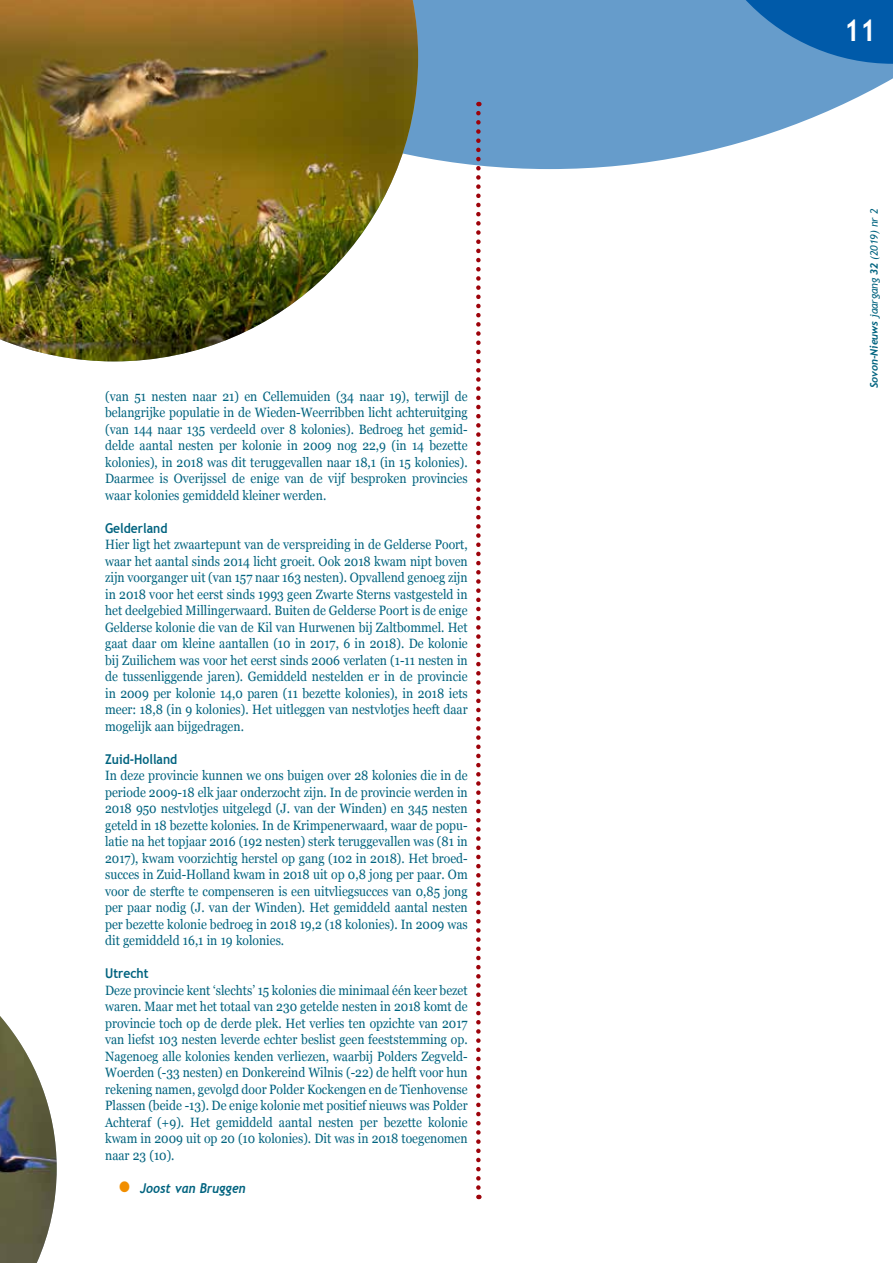
<style>
.page{position:relative;width:893px;height:1263px;background:#fff}
.page>*{position:absolute;margin:0;border:0;box-sizing:border-box;transform-origin:0 0}
.t1{font:700 30px "Trebuchet MS";color:#fff;scale:.9 1}
.t2{font:13.5px/16.5px "Georgia";color:#00637f;text-align:justify;scale:.9 1}
.t3{font:700 13.5px "Trebuchet MS";color:#00637f;scale:.9 1}
.t4{font:italic 700 13.5px "Trebuchet";color:#00637f;scale:.9 1}
.t5{font:italic 10.5px "Trebuchet MS";letter-spacing:-.01em;color:#00637f}
.s1{font-family:"Georgia";font-style:normal;font-size:34.5px;color:#f18e00}
.s2{font-family:"Trebuchet";font-weight:700}
</style>
<div class="page">
<svg style="left:418px;top:0;width:475px;height:169px;fill:#669ccb"></svg>
<svg style="left:691px;top:0;width:202px;height:64px;background:#327ab9"></svg>
<img style="left:0;top:0;width:418px;height:361px">
<svg style="left:476px;top:113px;width:5px;height:1086px"></svg>
<img style="left:0;top:1016px;width:57px;height:247px">
<p class="t2" style="left:105px;top:387px;width:404px">(van 51 nesten naar 21) en Cellemuiden (34 naar 19), terwijl de belangrijke populatie in de Wieden-Weerribben licht achteruitging (van 144 naar 135 verdeeld over 8 kolonies). Bedroeg het gemid&shy;delde aantal nesten per kolonie in 2009 nog 22,9 (in 14 bezette kolonies), in 2018 was dit teruggevallen naar 18,1 (in 15 kolonies).<br>Daarmee is Overijssel de enige van de vijf besproken provincies waar kolonies gemiddeld kleiner werden.</p>
<p class="t3" style="left:105px;top:519px;width:71px">Gelderland</p>
<p class="t2" style="left:105px;top:536px;width:404px">Hier ligt het zwaartepunt van de verspreiding in de Gelderse Poort, waar het aantal sinds 2014 licht groeit. Ook 2018 kwam nipt boven zijn voorganger uit (van 157 naar 163 nesten). Opvallend genoeg zijn in 2018 voor het eerst sinds 1993 geen Zwarte Sterns vastgesteld in het deelgebied Millingerwaard. Buiten de Gelderse Poort is de enige Gelderse kolonie die van de Kil van Hurwenen bij Zaltbommel. Het gaat daar om kleine aantallen (10 in 2017, 6 in 2018). De kolonie bij Zuilichem was voor het eerst sinds 2006 verlaten (1-11 nesten in de tussenliggende jaren). Gemiddeld nestelden er in de provincie in 2009 per kolonie 14,0 paren (11 bezette kolonies), in 2018 iets meer: 18,8 (in 9 kolonies). Het uitleggen van nestvlotjes heeft daar mogelijk aan bijgedragen.</p>
<p class="t3" style="left:105px;top:750px;width:82px">Zuid-Holland</p>
<p class="t2" style="left:105px;top:766px;width:404px">In deze provincie kunnen we ons buigen over 28 kolonies die in de periode 2009-18 elk jaar onderzocht zijn. In de provincie werden in 2018 950 nestvlotjes uitgelegd (J. van der Winden) en 345 nesten geteld in 18 bezette kolonies. In de Krimpenerwaard, waar de popu&shy;latie na het topjaar 2016 (192 nesten) sterk teruggevallen was (81 in 2017), kwam voorzichtig herstel op gang (102 in 2018). Het broed&shy;succes in Zuid-Holland kwam in 2018 uit op 0,8 jong per paar. Om voor de sterfte te compenseren is een uitvliegsucces van 0,85 jong per paar nodig (J. van der Winden). Het gemiddeld aantal nesten per bezette kolonie bedroeg in 2018 19,2 (18 kolonies). In 2009 was dit gemiddeld 16,1 in 19 kolonies.</p>
<p class="t3" style="left:105px;top:965px;width:50px">Utrecht</p>
<p class="t2" style="left:105px;top:981px;width:404px">Deze provincie kent ‘slechts’ 15 kolonies die minimaal één keer bezet waren. Maar met het totaal van 230 getelde nesten in 2018 komt de provincie toch op de derde plek. Het verlies ten opzichte van 2017 van liefst 103 nesten leverde echter beslist geen feeststemming op.<br>Nagenoeg alle kolonies kenden verliezen, waarbij Polders Zegveld-Woerden (-33 nesten) en Donkereind Wilnis (-22) de helft voor hun rekening namen, gevolgd door Polder Kockengen en de Tienhovense Plassen (beide -13). De enige kolonie met positief nieuws was Polder Achteraf (+9). Het gemiddeld aantal nesten per bezette kolonie kwam in 2009 uit op 20 (10 kolonies). Dit was in 2018 toegenomen naar 23 (10).</p>
<p class="t4" style="left:118px;top:1179px;width:143px"><span class="s1">•</span> Joost van Bruggen</p>
<h1 class="t1" style="left:844px;top:11px;width:37px">11</h1>
<p class="t5" style="left:868px;top:388px;width:181px;rotate:-90deg"><span class="s2">Sovon-Nieuws</span> jaargang <span class="s2">32</span> (2019) nr 2</p>
</div>
